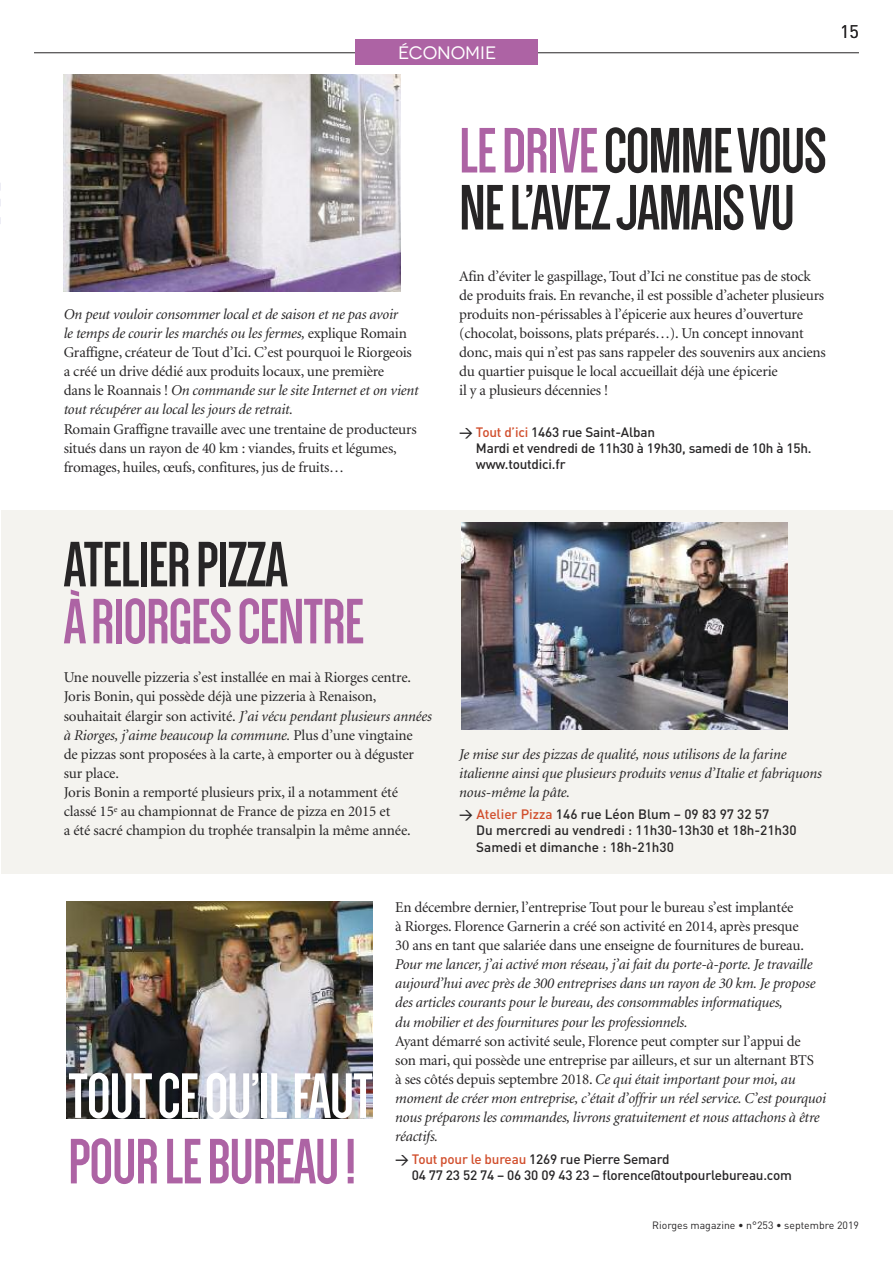
<style>
.page{position:relative;width:893px;height:1263px;background:#fff}
.page>*{position:absolute;margin:0;border:0;box-sizing:border-box;transform-origin:0 0}
.t1{font:700 66px/57px "Dense";letter-spacing:-.015em;color:#272526}
.t2{font:700 66px "Dense";letter-spacing:-.015em;color:#ad63a4}
.t3{font:700 66px "Dense";letter-spacing:-.015em;color:#fff}
.t4{font:18px "Novecentowide";letter-spacing:-.005em;color:#fff}
.t5{font:18px "DIN";color:#272526}
.t6{font:15px/19.2px "Minion";letter-spacing:-.015em;color:#272526}
.t7{font:italic 15px/19.2px "Minion";letter-spacing:-.015em;color:#272526}
.t8{font:500 13.5px/16.2px "DIN";letter-spacing:-.015em;color:#272526}
.t9{font:10.5px "DIN Pro";color:#272526}
.s1{font-style:normal}
.s2{font-style:italic}
.s3{color:#ad63a4}
.s4{color:#d14d2b}
</style>
<div class="page">
<div style="left:1px;top:510px;width:892px;height:364px;background:#f4f3ef"></div>
<img style="left:64px;top:74px;width:337px;height:217px">
<hr style="left:34px;top:52px;width:825px;height:1px;background:#272526">
<div style="left:355px;top:39px;width:183px;height:26px;background:#ad63a4"></div>
<img style="left:67px;top:901px;width:306px;height:218px">
<svg style="left:0;top:183px;width:1px;height:41px"></svg>
<img style="left:461px;top:522px;width:327px;height:207px">
<p class="t4" style="left:398px;top:42px;width:100px">ÉCONOMIE</p>
<p class="t5" style="left:840px;top:21px;width:20px">15</p>
<p class="t7" style="left:64px;top:306px;width:356px">On peut vouloir consommer local et de saison et ne pas avoir<br>le temps de courir les marchés ou les fermes, <span class="s1">explique Romain Graffigne, créateur de Tout d’Ici. C’est pourquoi le Riorgeois a créé un drive dédié aux produits locaux, une première<br>dans le Roannais !</span> On commande sur le site Internet et on vient tout récupérer au local les jours de retrait.</p>
<p class="t6" style="left:64px;top:420px;width:354px">Romain Graffigne travaille avec une trentaine de producteurs situés dans un rayon de 40 km : viandes, fruits et légumes, fromages, huiles, œufs, confitures, jus de fruits…</p>
<h1 class="t1" style="left:64px;top:541px;width:226px">ATELIERPIZZA</h1>
<h1 class="t2" style="left:64px;top:599px;width:302px">ÀRIORGESCENTRE</h1>
<p class="t6" style="left:64px;top:669px;width:370px">Une nouvelle pizzeria s’est installée en mai à Riorges centre.<br>Joris Bonin, qui possède déjà une pizzeria à Renaison, souhaitait élargir son activité. <span class="s2">J’ai vécu pendant plusieurs années à Riorges, j’aime beaucoup la commune.</span> Plus d’une vingtaine<br>de pizzas sont proposées à la carte, à emporter ou à déguster sur place.<br>Joris Bonin a remporté plusieurs prix, il a notamment été classé 15<sup>e</sup> au championnat de France de pizza en 2015 et<br>a été sacré champion du trophée transalpin la même année.</p>
<h1 class="t1" style="left:459px;top:127px;width:369px"><span class="s3">LEDRIVE</span>COMMEVOUS<br>NEL’AVEZJAMAISVU</h1>
<p class="t6" style="left:459px;top:267px;width:368px">Afin d’éviter le gaspillage, Tout d’Ici ne constitue pas de stock de produits frais. En revanche, il est possible d’acheter plusieurs produits non-périssables à l’épicerie aux heures d’ouverture (chocolat, boissons, plats préparés…). Un concept innovant donc, mais qui n’est pas sans rappeler des souvenirs aux anciens du quartier puisque le local accueillait déjà une épicerie<br>il y a plusieurs décennies !</p>
<p class="t8" style="left:476px;top:424px;width:337px;text-indent:-17px">&gt; <span class="s4">Tout d’ici</span> 1463 rue Saint-Alban<br>Mardi et vendredi de 11h30 à 19h30, samedi de 10h à 15h. www.toutdici.fr</p>
<p class="t7" style="left:459px;top:745px;width:364px">Je mise sur des pizzas de qualité, nous utilisons de la farine italienne ainsi que plusieurs produits venus d’Italie et fabriquons nous-même la pâte.</p>
<p class="t8" style="left:476px;top:806px;width:322px;text-indent:-17px">&gt; <span class="s4">Atelier Pizza</span> 146 rue Léon Blum – 09 83 97 32 57<br>Du mercredi au vendredi : 11h30-13h30 et 18h-21h30<br>Samedi et dimanche : 18h-21h30</p>
<h1 class="t3" style="left:68px;top:1073px;width:306px">TOUTCEQU’ILFAUT</h1>
<h1 class="t2" style="left:68px;top:1139px;width:290px">POURLEBUREAU!</h1>
<p class="t6" style="left:395px;top:898px;width:410px">En décembre dernier, l’entreprise Tout pour le bureau s’est implantée<br>à Riorges. Florence Garnerin a créé son activité en 2014, après presque<br>30 ans en tant que salariée dans une enseigne de fournitures de bureau.</p>
<p class="t7" style="left:395px;top:956px;width:422px">Pour me lancer, j’ai activé mon réseau, j’ai fait du porte-à-porte. Je travaille aujourd’hui avec près de 300 entreprises dans un rayon de 30 km. Je propose des articles courants pour le bureau, des consommables informatiques,<br>du mobilier et des fournitures pour les professionnels.</p>
<p class="t7" style="left:395px;top:1032px;width:432px"><span class="s1">Ayant démarré son activité seule, Florence peut compter sur l’appui de<br>son mari, qui possède une entreprise par ailleurs, et sur un alternant BTS<br>à ses côtés depuis septembre 2018.</span> Ce qui était important pour moi, au moment de créer mon entreprise, c’était d’offrir un réel service. C’est pourquoi nous préparons les commandes, livrons gratuitement et nous attachons à être réactifs.</p>
<p class="t8" style="left:412px;top:1151px;width:382px;text-indent:-17px">&gt; <span class="s4">Tout pour le bureau</span> 1269 rue Pierre Semard<br>04 77 23 52 74 – 06 30 09 43 23 – florence@toutpourlebureau.com</p>
<p class="t9" style="left:652px;top:1221px;width:208px">Riorges magazine • n°253 • septembre 2019</p>
</div>
